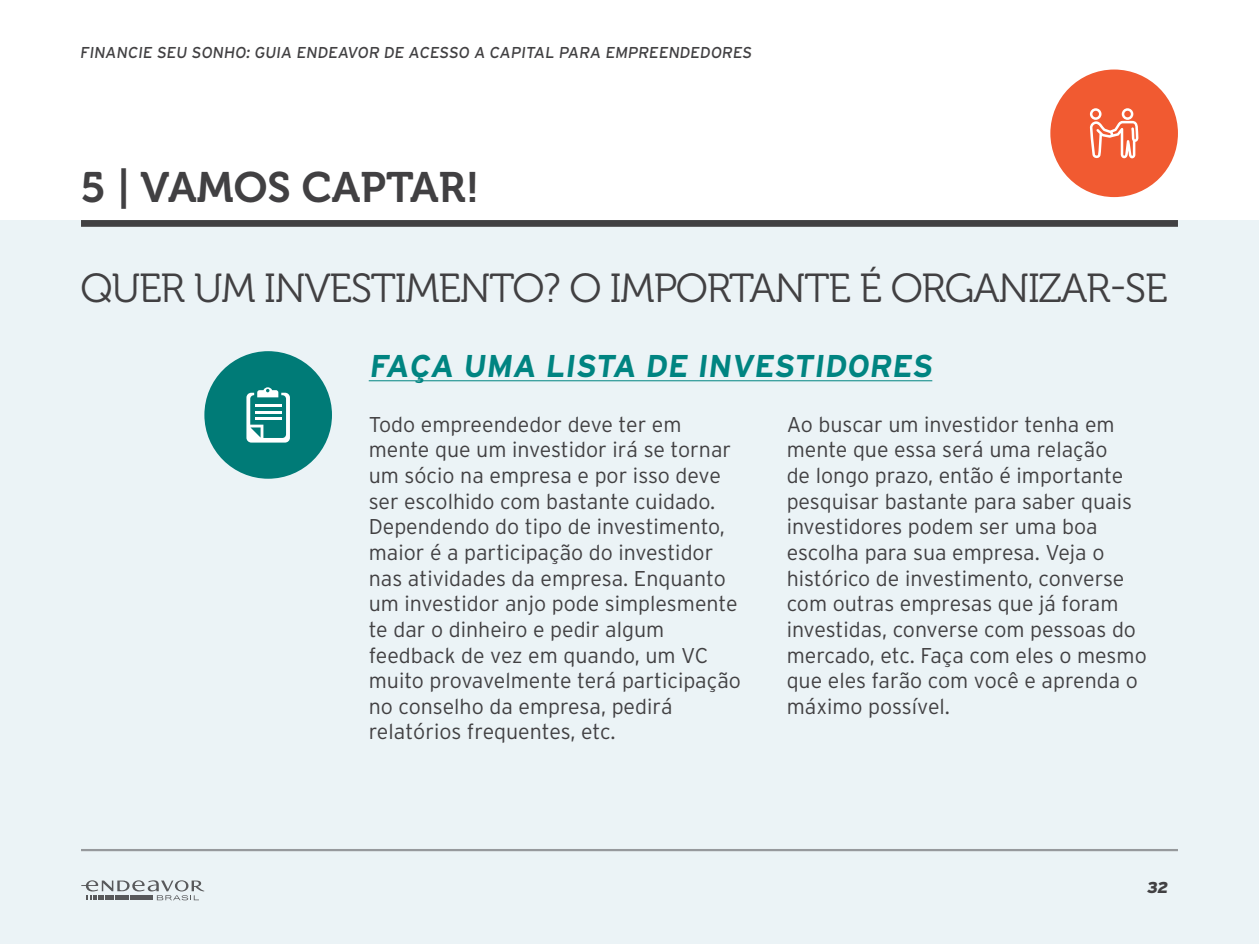
<style>
.page{position:relative;width:1259px;height:944px;background:#fff}
.page>*{position:absolute;margin:0;border:0;box-sizing:border-box;transform-origin:0 0}
.t1{font:42.3px "Museo 700";color:#414042}
.t2{font:40.5px "Museo 300";letter-spacing:-.03em;color:#414042}
.t3{font:700 31.5px "Interstate";color:#008481}
.t4{font:300 21.38px/25.7px "Interstate";color:#414042}
.t5{font:15.75px "Interstate";color:#414042}
.t6{font:900 15.75px "Interstate";color:#414042}
</style>
<div class="page">
<div style="left:0;top:220px;width:1259px;height:724px;background:#ebf3f6"></div>
<svg style="left:81px;top:880px;width:123px;height:20px"></svg>
<div style="left:81px;top:220px;width:1097px;height:7px;background:#414042"></div>
<hr style="left:81px;top:849px;width:1097px;height:2px;background:#414042">
<hr style="left:369px;top:380px;width:563px;height:1px;background:#008481">
<div style="left:1050px;top:70px;width:128px;height:127px;background:#f15a31;border-radius:50%"></div>
<div style="left:204px;top:351px;width:128px;height:128px;background:#007b77;border-radius:50%"></div>
<svg style="left:1090px;top:108px;width:48px;height:50px"></svg>
<svg style="left:246px;top:387px;width:44px;height:56px"></svg>
<p class="t5" style="left:80px;top:44px;width:675px">FINANCIE SEU SONHO: GUIA ENDEAVOR DE ACESSO A CAPITAL PARA EMPREENDEDORES</p>
<h1 class="t1" style="left:81px;top:164px;width:400px">5 | VAMOS CAPTAR!</h1>
<h2 class="t2" style="left:81px;top:266px;width:293px">QUER UM INVESTIM</h2>
<h2 class="t2" style="left:438px;top:266px;width:731px">ENTO? O IMPORTANTE É ORGANIZAR-SE</h2>
<h3 class="t3" style="left:369px;top:348px;width:385px">FAÇA UMA LISTA DE INVES</h3>
<h3 class="t3" style="left:793px;top:348px;width:119px">TIDORES</h3>
<p class="t4" style="left:369px;top:411px;width:374px">Todo empreendedor deve ter em mente que um investidor irá se tornar um sócio na empresa e por isso deve ser escolhido com bastante cuidado.<br>Dependendo do tipo de investimento, maior é a participação do investidor nas atividades da empresa. Enquanto um investidor anjo pode simplesmente te dar o dinheiro e pedir algum feedback de vez em quando, um VC muito provavelmente terá participação no conselho da empresa, pedirá relatórios frequentes, etc.</p>
<p class="t4" style="left:786px;top:411px;width:361px">Ao buscar um investidor tenha em mente que essa será uma relação<br>de longo prazo, então é importante pesquisar bastante para saber quais investidores podem ser uma boa escolha para sua empresa. Veja o histórico de investimento, converse com outras empresas que já foram investidas, converse com pessoas do mercado, etc. Faça com eles o mesmo que eles farão com você e aprenda o máximo possível.</p>
<p class="t6" style="left:1146px;top:878px;width:25px">32</p>
</div>
